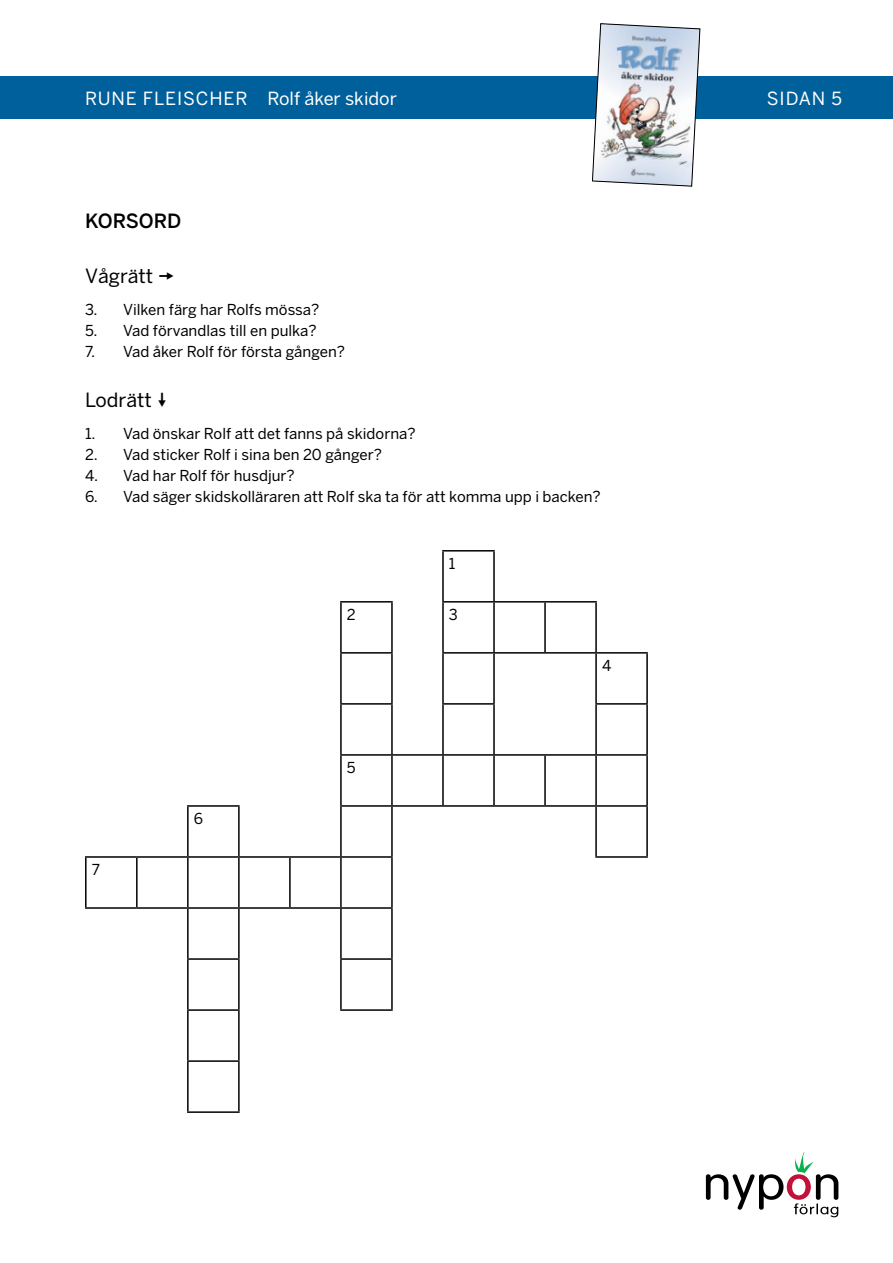
<style>
.page{position:relative;width:893px;height:1263px;background:#fff}
.page>*{position:absolute;margin:0;border:0;box-sizing:border-box;transform-origin:0 0}
.t1{font:19.5px "Benton Sans";color:#000}
.t2{font:500 19.5px "Benton Sans";letter-spacing:-.005em;color:#000}
.t3{font:18px "Benton Sans";letter-spacing:.015em;color:#fff}
.t4{font:18px "Benton Sans";letter-spacing:.035em;color:#fff}
.t5{font:15px "Benton Sans";color:#000}
</style>
<div class="page">
<div style="left:0;top:77px;width:893px;height:42px;background:#00609b"></div>
<svg style="left:706px;top:1152px;width:132px;height:65px"></svg>
<img style="left:592px;top:23px;width:108px;height:164px">
<hr style="left:442px;top:550px;width:53px;height:1px;background:#000">
<hr style="left:442px;top:551px;width:2px;height:50px;background:#000">
<hr style="left:493px;top:551px;width:2px;height:50px;background:#000">
<hr style="left:442px;top:654px;width:2px;height:49px;background:#000">
<hr style="left:493px;top:654px;width:2px;height:49px;background:#000">
<hr style="left:442px;top:703px;width:53px;height:2px;background:#000">
<hr style="left:442px;top:705px;width:2px;height:49px;background:#000">
<hr style="left:493px;top:705px;width:2px;height:49px;background:#000">
<hr style="left:596px;top:652px;width:52px;height:2px;background:#000">
<hr style="left:595px;top:654px;width:2px;height:49px;background:#000">
<hr style="left:646px;top:654px;width:2px;height:49px;background:#000">
<hr style="left:595px;top:703px;width:53px;height:2px;background:#000">
<hr style="left:595px;top:705px;width:2px;height:49px;background:#000">
<hr style="left:646px;top:705px;width:2px;height:49px;background:#000">
<hr style="left:595px;top:807px;width:2px;height:49px;background:#000">
<hr style="left:646px;top:807px;width:2px;height:49px;background:#000">
<hr style="left:595px;top:856px;width:53px;height:2px;background:#000">
<hr style="left:442px;top:601px;width:52px;height:2px;background:#000">
<hr style="left:442px;top:603px;width:2px;height:49px;background:#000">
<hr style="left:494px;top:601px;width:51px;height:2px;background:#000">
<hr style="left:493px;top:603px;width:2px;height:49px;background:#000">
<hr style="left:545px;top:601px;width:52px;height:2px;background:#000">
<hr style="left:544px;top:603px;width:2px;height:49px;background:#000">
<hr style="left:595px;top:603px;width:2px;height:49px;background:#000">
<hr style="left:442px;top:652px;width:52px;height:2px;background:#000">
<hr style="left:494px;top:652px;width:51px;height:2px;background:#000">
<hr style="left:545px;top:652px;width:51px;height:2px;background:#000">
<hr style="left:340px;top:601px;width:53px;height:2px;background:#000">
<hr style="left:340px;top:603px;width:2px;height:49px;background:#000">
<hr style="left:391px;top:603px;width:2px;height:49px;background:#000">
<hr style="left:340px;top:652px;width:53px;height:2px;background:#000">
<hr style="left:340px;top:654px;width:2px;height:49px;background:#000">
<hr style="left:391px;top:654px;width:2px;height:49px;background:#000">
<hr style="left:340px;top:703px;width:53px;height:2px;background:#000">
<hr style="left:340px;top:705px;width:2px;height:49px;background:#000">
<hr style="left:391px;top:705px;width:2px;height:49px;background:#000">
<hr style="left:340px;top:807px;width:2px;height:49px;background:#000">
<hr style="left:391px;top:807px;width:2px;height:49px;background:#000">
<hr style="left:340px;top:909px;width:2px;height:49px;background:#000">
<hr style="left:391px;top:909px;width:2px;height:49px;background:#000">
<hr style="left:340px;top:958px;width:53px;height:2px;background:#000">
<hr style="left:340px;top:960px;width:2px;height:49px;background:#000">
<hr style="left:391px;top:960px;width:2px;height:49px;background:#000">
<hr style="left:340px;top:1009px;width:53px;height:2px;background:#000">
<hr style="left:340px;top:754px;width:52px;height:2px;background:#000">
<hr style="left:340px;top:756px;width:2px;height:49px;background:#000">
<hr style="left:392px;top:754px;width:51px;height:2px;background:#000">
<hr style="left:391px;top:756px;width:2px;height:49px;background:#000">
<hr style="left:443px;top:754px;width:51px;height:2px;background:#000">
<hr style="left:442px;top:756px;width:2px;height:49px;background:#000">
<hr style="left:494px;top:754px;width:51px;height:2px;background:#000">
<hr style="left:493px;top:756px;width:2px;height:49px;background:#000">
<hr style="left:545px;top:754px;width:51px;height:2px;background:#000">
<hr style="left:544px;top:756px;width:2px;height:49px;background:#000">
<hr style="left:596px;top:754px;width:52px;height:2px;background:#000">
<hr style="left:595px;top:756px;width:2px;height:49px;background:#000">
<hr style="left:646px;top:756px;width:2px;height:49px;background:#000">
<hr style="left:340px;top:805px;width:52px;height:2px;background:#000">
<hr style="left:392px;top:805px;width:51px;height:2px;background:#000">
<hr style="left:443px;top:805px;width:51px;height:2px;background:#000">
<hr style="left:494px;top:805px;width:51px;height:2px;background:#000">
<hr style="left:545px;top:805px;width:51px;height:2px;background:#000">
<hr style="left:596px;top:805px;width:52px;height:2px;background:#000">
<hr style="left:187px;top:805px;width:53px;height:2px;background:#000">
<hr style="left:187px;top:807px;width:2px;height:49px;background:#000">
<hr style="left:238px;top:807px;width:2px;height:49px;background:#000">
<hr style="left:187px;top:909px;width:2px;height:49px;background:#000">
<hr style="left:238px;top:909px;width:2px;height:49px;background:#000">
<hr style="left:187px;top:958px;width:53px;height:2px;background:#000">
<hr style="left:187px;top:960px;width:2px;height:49px;background:#000">
<hr style="left:238px;top:960px;width:2px;height:49px;background:#000">
<hr style="left:187px;top:1009px;width:53px;height:2px;background:#000">
<hr style="left:187px;top:1011px;width:2px;height:49px;background:#000">
<hr style="left:238px;top:1011px;width:2px;height:49px;background:#000">
<hr style="left:187px;top:1060px;width:53px;height:2px;background:#000">
<hr style="left:187px;top:1062px;width:2px;height:49px;background:#000">
<hr style="left:238px;top:1062px;width:2px;height:49px;background:#000">
<hr style="left:187px;top:1111px;width:53px;height:2px;background:#000">
<hr style="left:85px;top:856px;width:52px;height:2px;background:#000">
<hr style="left:85px;top:858px;width:2px;height:49px;background:#000">
<hr style="left:137px;top:856px;width:51px;height:2px;background:#000">
<hr style="left:136px;top:858px;width:2px;height:49px;background:#000">
<hr style="left:188px;top:856px;width:51px;height:2px;background:#000">
<hr style="left:187px;top:858px;width:2px;height:49px;background:#000">
<hr style="left:239px;top:856px;width:51px;height:2px;background:#000">
<hr style="left:238px;top:858px;width:2px;height:49px;background:#000">
<hr style="left:290px;top:856px;width:51px;height:2px;background:#000">
<hr style="left:289px;top:858px;width:2px;height:49px;background:#000">
<hr style="left:341px;top:856px;width:52px;height:2px;background:#000">
<hr style="left:340px;top:858px;width:2px;height:49px;background:#000">
<hr style="left:391px;top:858px;width:2px;height:49px;background:#000">
<hr style="left:85px;top:907px;width:52px;height:2px;background:#000">
<hr style="left:137px;top:907px;width:51px;height:2px;background:#000">
<hr style="left:188px;top:907px;width:51px;height:2px;background:#000">
<hr style="left:239px;top:907px;width:51px;height:2px;background:#000">
<hr style="left:290px;top:907px;width:51px;height:2px;background:#000">
<hr style="left:341px;top:907px;width:52px;height:2px;background:#000">
<p class="t3" style="left:85px;top:88px;width:313px">RUNE FLEISCHER Rolf åker skidor</p>
<p class="t4" style="left:767px;top:88px;width:77px">SIDAN 5</p>
<h1 class="t2" style="left:85px;top:210px;width:98px">KORSORD</h1>
<h1 class="t1" style="left:85px;top:265px;width:70px">Vågrätt</h1>
<p class="t5" style="left:85px;top:300px;width:236px">3. Vilken färg har Rolfs mössa?</p>
<p class="t5" style="left:85px;top:321px;width:233px">5. Vad förvandlas till en pulka?</p>
<p class="t5" style="left:85px;top:342px;width:262px">7. Vad åker Rolf för första gången?</p>
<h1 class="t1" style="left:85px;top:389px;width:68px">Lodrätt</h1>
<p class="t5" style="left:85px;top:425px;width:332px">1. Vad önskar Rolf att det fanns på skidorna?</p>
<p class="t5" style="left:85px;top:446px;width:298px">2. Vad sticker Rolf i sina ben 20 gånger?</p>
<p class="t5" style="left:85px;top:467px;width:211px">4. Vad har Rolf för husdjur?</p>
<p class="t5" style="left:85px;top:488px;width:517px">6. Vad säger skidskolläraren att Rolf ska ta för att komma upp i backen?</p>
<p class="t5" style="left:449px;top:554px;width:8px">1</p>
<p class="t5" style="left:92px;top:861px;width:10px">7</p>
<p class="t5" style="left:194px;top:810px;width:11px">6</p>
<p class="t5" style="left:347px;top:605px;width:10px">2</p>
<p class="t5" style="left:449px;top:605px;width:10px">3</p>
<p class="t5" style="left:347px;top:758px;width:10px">5</p>
<p class="t5" style="left:602px;top:656px;width:11px">4</p>
</div>
